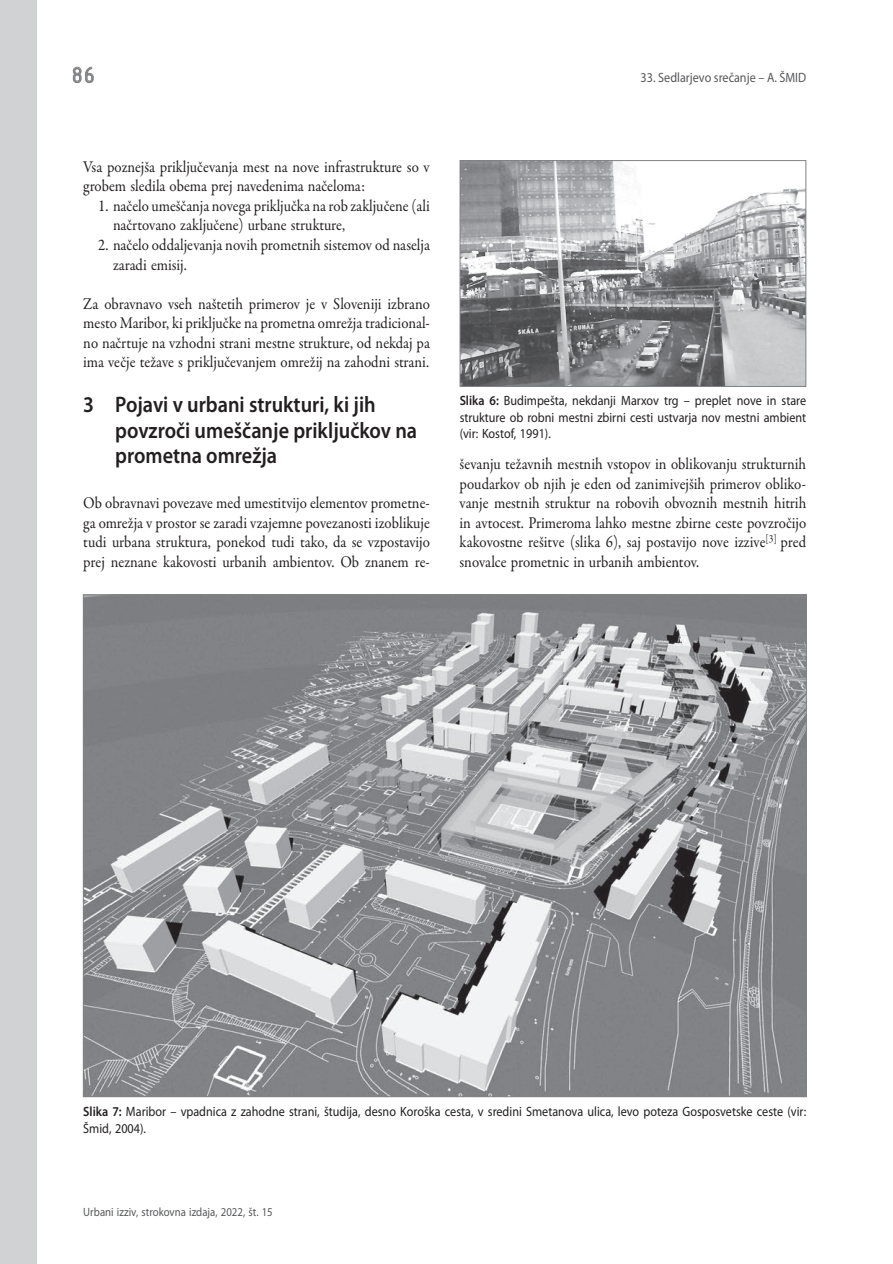
<style>
.page{position:relative;width:893px;height:1264px;background:#fff}
.page>*{position:absolute;margin:0;border:0;box-sizing:border-box;transform-origin:0 0}
.t1{font:24px "ISOCTEUR";color:#808285}
.t2{font:600 22.5px/25.5px "Myriad Pro";color:#231f20;scale:.9 1}
.t3{font:16.5px/19.5px "Garamond Premr Pro";color:#231f20;scale:.9 1}
.t4{font:13.5px/16.5px "Myriad Pro";color:#231f20;text-align:justify;scale:.9 1}
.t5{font:13.5px "Myriad Pro";color:#57585a;scale:.9 1}
.t6{font:12px "Myriad Pro";color:#57585a;scale:.9 1}
.s1{font-weight:600}
</style>
<div class="page">
<svg style="left:73px;top:66px;width:21px;height:17px"></svg>
<img style="left:462px;top:162px;width:342px;height:223px">
<div style="left:460px;top:160px;width:346px;height:227px;border:1px solid #808285"></div>
<img style="left:85px;top:596px;width:720px;height:498px">
<div style="left:0;top:0;width:37px;height:1263px;background:#d1d2d4"></div>
<h1 class="t1" style="left:69px;top:59px;width:31px">86</h1>
<p class="t5" style="left:641px;top:70px;width:186px">33. Sedlarjevo srečanje – A. ŠMID</p>
<p class="t3" style="left:83px;top:157px;width:387px">Vsa poznejša priključevanja mest na nove infrastrukture so v grobem sledila obema prej navedenima načeloma:</p>
<p class="t3" style="left:113px;top:196px;width:354px;text-indent:-15px">1. načelo umeščanja novega priključka na rob zaključene (ali načrtovano zaključene) urbane strukture,</p>
<p class="t3" style="left:113px;top:235px;width:353px;text-indent:-15px">2. načelo oddaljevanja novih prometnih sistemov od naselja zaradi emisij.</p>
<p class="t3" style="left:83px;top:294px;width:387px;text-align:justify">Za obravnavo vseh naštetih primerov je v Sloveniji izbrano mesto Maribor, ki priključke na prometna omrežja tradicional&shy;no načrtuje na vzhodni strani mestne strukture, od nekdaj pa ima večje težave s priključevanjem omrežij na zahodni strani.</p>
<h2 class="t2" style="left:115px;top:391px;width:337px;text-indent:-32px">3 Pojavi v urbani strukturi, ki jih povzroči umeščanje priključkov na prometna omrežja</h2>
<p class="t3" style="left:83px;top:493px;width:387px;text-align:justify">Ob obravnavi povezave med umestitvijo elementov prometne&shy;ga omrežja v prostor se zaradi vzajemne povezanosti izoblikuje tudi urbana struktura, ponekod tudi tako, da se vzpostavijo prej neznane kakovosti urbanih ambientov. Ob znanem re-</p>
<p class="t4" style="left:460px;top:392px;width:387px"><span class="s1">Slika 6:</span> Budimpešta, nekdanji Marxov trg – preplet nove in stare strukture ob robni mestni zbirni cesti ustvarja nov mestni ambient (vir: Kostof, 1991).</p>
<p class="t3" style="left:460px;top:454px;width:387px;text-align:justify">ševanju težavnih mestnih vstopov in oblikovanju strukturnih poudarkov ob njih je eden od zanimivejših primerov obliko&shy;vanje mestnih struktur na robovih obvoznih mestnih hitrih in avtocest. Primeroma lahko mestne zbirne ceste povzročijo kakovostne rešitve (slika 6), saj postavijo nove izzive<sup>[3]</sup> pred snovalce prometnic in urbanih ambientov.</p>
<p class="t4" style="left:83px;top:1103px;width:805px"><span class="s1">Slika 7:</span> Maribor – vpadnica z zahodne strani, študija, desno Koroška cesta, v sredini Smetanova ulica, levo poteza Gosposvetske ceste (vir:<br>Šmid, 2004).</p>
<p class="t6" style="left:83px;top:1204px;width:212px">Urbani izziv, strokovna izdaja, 2022, št. 15</p>
</div>
